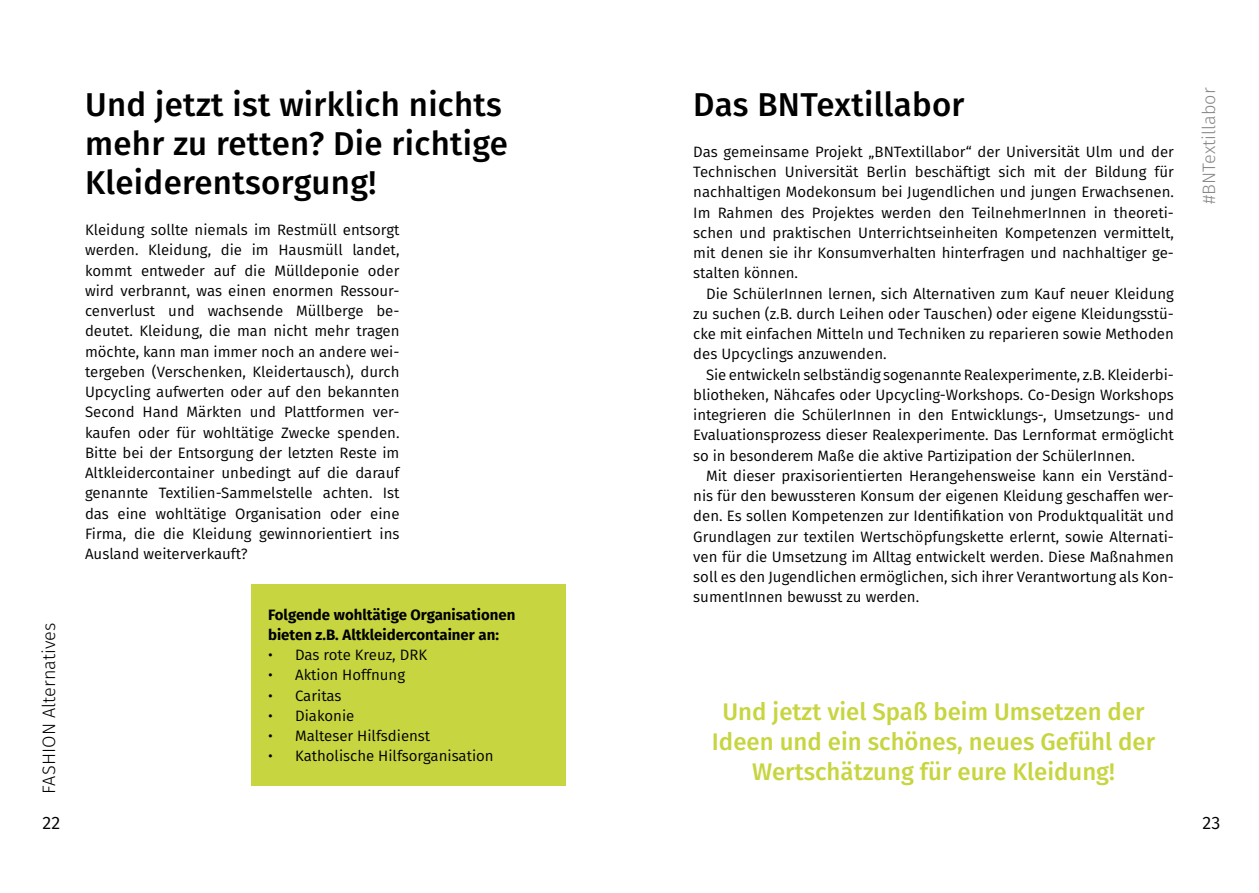
<style>
.page{position:relative;width:1259px;height:893px;background:#fff}
.page>*{position:absolute;margin:0;border:0;box-sizing:border-box;transform-origin:0 0}
.t1{font:500 33px/39px "Fira Sans";letter-spacing:.01em;color:#000}
.t2{font:500 24px/30px "Fira Sans";color:#c7d540;text-align:center}
.t3{font:300 18px "Fira Sans";color:#000}
.t4{font:300 18px "Fira Sans";color:#878787}
.t5{font:18px "Fira Sans";color:#000}
.t6{font:15px/20.2px "Fira Sans";color:#000;text-align:justify}
.t7{font:700 15px/20.2px "Fira Sans";color:#000}
</style>
<div class="page">
<div style="left:251px;top:584px;width:315px;height:202px;background:#c7d540"></div>
<p class="t3" style="left:36px;top:793px;width:172px;rotate:-90deg">FASHION Alternatives</p>
<h1 class="t1" style="left:85px;top:83px;width:424px">Und jetzt ist wirklich nichts mehr zu retten? Die richtige<br>Kleiderentsorgung!</h1>
<p class="t6" style="left:85px;top:219px;width:316px">Kleidung sollte niemals im Restmüll entsorgt werden. Kleidung, die im Hausmüll landet, kommt entweder auf die Mülldeponie oder wird verbrannt, was einen enormen Ressour&shy;cenverlust und wachsende Müllberge be&shy;deutet. Kleidung, die man nicht mehr tragen möchte, kann man immer noch an andere wei&shy;tergeben (Verschenken, Kleidertausch), durch Upcycling aufwerten oder auf den bekannten Second Hand Märkten und Plattformen ver&shy;kaufen oder für wohltätige Zwecke spenden.<br>Bitte bei der Entsorgung der letzten Reste im Altkleidercontainer unbedingt auf die darauf genannte Textilien-Sammelstelle achten. Ist das eine wohltätige Organisation oder eine Firma, die die Kleidung gewinnorientiert ins Ausland weiterverkauft?</p>
<p class="t7" style="left:268px;top:603px;width:249px">Folgende wohltätige Organisationen bieten z.B. Altkleidercontainer an:</p>
<p class="t6" style="left:268px;top:644px;width:160px">• Das rote Kreuz, DRK</p>
<p class="t6" style="left:268px;top:665px;width:139px">• Aktion Hoffnung</p>
<p class="t6" style="left:268px;top:685px;width:75px">• Caritas</p>
<p class="t6" style="left:268px;top:705px;width:88px">• Diakonie</p>
<p class="t6" style="left:268px;top:725px;width:164px">• Malteser Hilfsdienst</p>
<p class="t6" style="left:268px;top:746px;width:227px">• Katholische Hilfsorganisation</p>
<h1 class="t1" style="left:693px;top:84px;width:273px">Das BNTextillabor</h1>
<p class="t6" style="left:693px;top:141px;width:482px">Das gemeinsame Projekt „BNTextillabor“ der Universität Ulm und der Technischen Universität Berlin beschäftigt sich mit der Bildung für nachhaltigen Modekonsum bei Jugendlichen und jungen Erwachsenen.<br>Im Rahmen des Projektes werden den TeilnehmerInnen in theoreti&shy;schen und praktischen Unterrichtseinheiten Kompetenzen vermittelt, mit denen sie ihr Konsumverhalten hinterfragen und nachhaltiger ge&shy;stalten können.</p>
<p class="t6" style="left:693px;top:283px;width:482px;text-indent:13px">Die SchülerInnen lernen, sich Alternativen zum Kauf neuer Kleidung zu suchen (z.B. durch Leihen oder Tauschen) oder eigene Kleidungsstü&shy;cke mit einfachen Mitteln und Techniken zu reparieren sowie Methoden des Upcyclings anzuwenden.</p>
<p class="t6" style="left:693px;top:364px;width:482px;text-indent:13px">Sie entwickeln selbständig sogenannte Realexperimente, z.B. Kleiderbi&shy;bliotheken, Nähcafes oder Upcycling-Workshops. Co-Design Workshops integrieren die SchülerInnen in den Entwicklungs-, Umsetzungs- und Evaluationsprozess dieser Realexperimente. Das Lernformat ermöglicht so in besonderem Maße die aktive Partizipation der SchülerInnen.</p>
<p class="t6" style="left:693px;top:465px;width:482px;text-indent:13px">Mit dieser praxisorientierten Herangehensweise kann ein Verständ&shy;nis für den bewussteren Konsum der eigenen Kleidung geschaffen wer&shy;den. Es sollen Kompetenzen zur Identifikation von Produktqualität und Grundlagen zur textilen Wertschöpfungskette erlernt, sowie Alternati&shy;ven für die Umsetzung im Alltag entwickelt werden. Diese Maßnahmen soll es den Jugendlichen ermöglichen, sich ihrer Verantwortung als Kon&shy;sumentInnen bewusst zu werden.</p>
<p class="t4" style="left:1196px;top:204px;width:117px;rotate:-90deg">#BNTextillabor</p>
<h2 class="t2" style="left:712px;top:695px;width:445px">Und jetzt viel Spaß beim Umsetzen der<br>Ideen und ein schönes, neues Gefühl der<br>Wertschätzung für eure Kleidung!</h2>
<p class="t5" style="left:43px;top:809px;width:19px">22</p>
<p class="t5" style="left:1202px;top:809px;width:19px">23</p>
</div>
